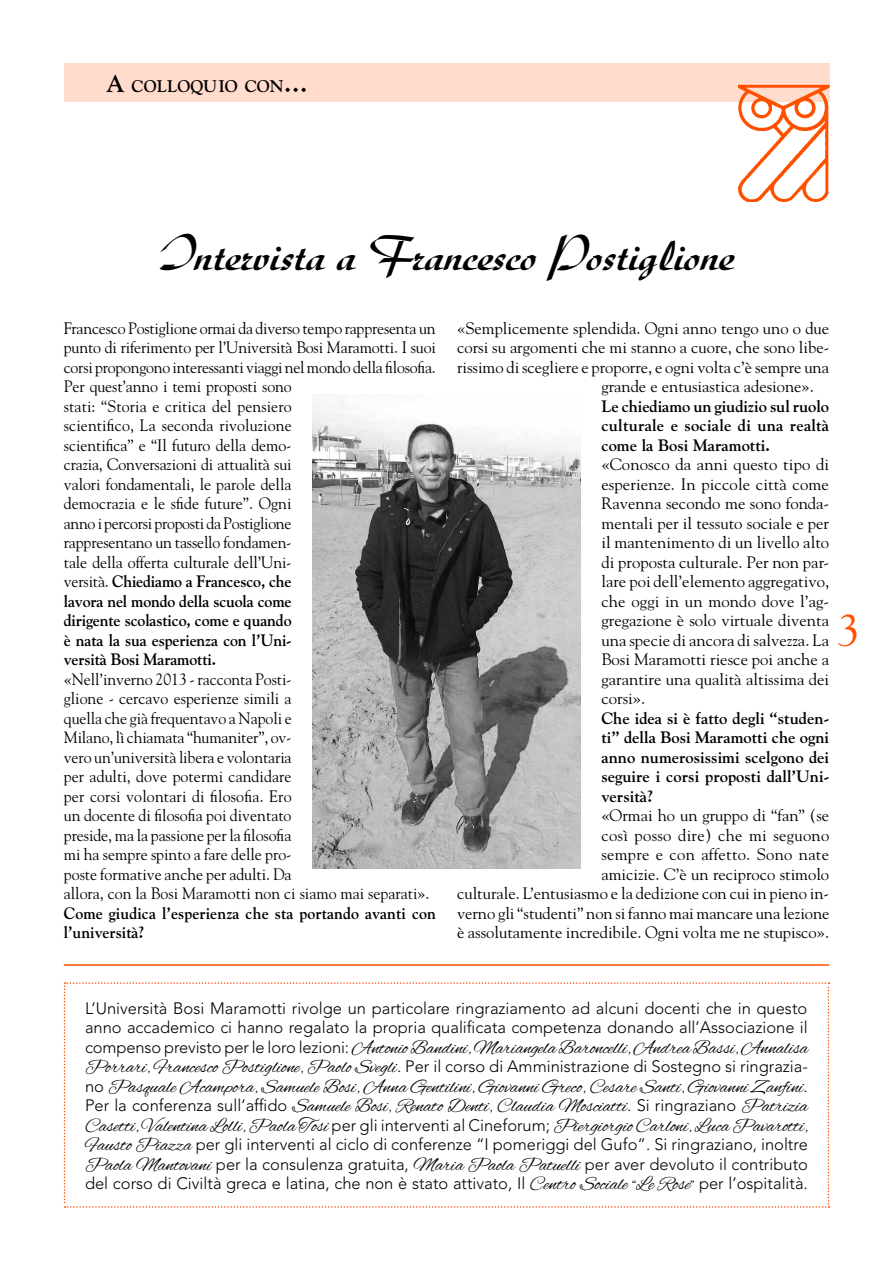
<style>
.page{position:relative;width:893px;height:1263px;background:#fff}
.page>*{position:absolute;margin:0;border:0;box-sizing:border-box;transform-origin:0 0}
.t1{font:700 49.5px "Diskus LT Std";letter-spacing:-.01em;color:#000}
.t2{font:45px "Goudy Std";color:#ff5000}
.t3{font:19.5px/19.5px "Alex Brush";letter-spacing:-.005em;color:#000;text-align:justify}
.t4{font:700 16.8px "Goudy Std";color:#000}
.t5{font:16.5px/19.5px "Goudy Std";color:#000;scale:.96 1}
.t6{font:16.5px "Goudy Std";color:#000}
.t7{font:300 16.5px/19.5px "Avenir LT Std";color:#000}
.t8{font:700 16.5px "Goudy Std";color:#000}
.t9{font:16.5px "Goudy Std";letter-spacing:.02em;color:#000}
.s1{font-size:24px}
.s2{font-weight:700}
.s3{font-family:"Times"}
.s4{font-family:"Avenir LT Std";font-weight:300;font-size:16.5px}
.s5{font-family:"Alex Brush";font-weight:400;font-size:19.5px}
</style>
<div class="page">
<div style="left:64px;top:64px;width:765px;height:38px;background:#ffdccc"></div>
<img style="left:738px;top:85px;width:92px;height:117px">
<img style="left:313px;top:401px;width:267px;height:467px">
<svg style="left:64px;top:982px;width:765px;height:226px"></svg>
<hr style="left:64px;top:964px;width:765px;height:2px;background:#ff5000">
<p class="t4" style="left:106px;top:76px;width:203px"><span class="s1">A</span> COLLOQUIO CON<span class="s1">…</span></p>
<h1 class="t1" style="left:158px;top:225px;width:579px">Intervista a Francesco Postiglione</h1>
<p class="t5" style="left:64px;top:318px;width:389px">Francesco Postiglione ormai da diverso tempo rappresenta un punto di riferimento per l’Università Bosi Maramotti. I suoi corsi propongono interessanti viaggi nel mondo della filosofia.<br>Per quest’anno i temi proposti sono<br>stati: “Storia e critica del pensiero<br>scientifico, La seconda rivoluzione<br>scientifica” e “Il futuro della demo-<br>crazia, Conversazioni di attualità sui<br>valori fondamentali, le parole della<br>democrazia e le sfide future”. Ogni<br>anno i percorsi proposti da Postiglione<br>rappresentano un tassello fondamen-<br>tale della offerta culturale dell’Uni-<br>versità. <span class="s2">Chiediamo a Francesco, che<br>lavora nel mondo della scuola come<br>dirigente scolastico, come e quando<br>è nata la sua esperienza con l’Uni-<br>versità Bosi Maramotti.<br></span><span class="s3">«</span>Nell’inverno 2013 - racconta Posti-<br>glione - cercavo esperienze simili a<br>quella che già frequentavo a Napoli e<br>Milano, lì chiamata “humaniter”, ov-<br>vero un’università libera e volontaria<br>per adulti, dove potermi candidare<br>per corsi volontari di filosofia. Ero<br>un docente di filosofia poi diventato<br>preside, ma la passione per la filosofia<br>mi ha sempre spinto a fare delle pro-<br>poste formative anche per adulti. Da<br>allora, con la Bosi Maramotti non ci siamo mai separati<span class="s3">»</span>.<br><span class="s2">Come giudica l’esperienza che sta portando avanti con l’università?</span></p>
<p class="t6" style="left:457px;top:318px;width:374px"><span class="s3">«</span>Semplicemente splendida. Ogni anno tengo uno o due</p>
<p class="t6" style="left:457px;top:337px;width:374px">corsi su argomenti che mi stanno a cuore, che sono libe-</p>
<p class="t6" style="left:457px;top:357px;width:373px">rissimo di scegliere e proporre, e ogni volta c’è sempre una</p>
<p class="t6" style="left:601px;top:376px;width:214px">grande e entusiastica adesione<span class="s3">»</span>.</p>
<p class="t8" style="left:601px;top:396px;width:229px">Le chiediamo un giudizio sul ruolo</p>
<p class="t8" style="left:601px;top:416px;width:229px">culturale e sociale di una realtà</p>
<p class="t8" style="left:601px;top:435px;width:170px">come la Bosi Maramotti.</p>
<p class="t6" style="left:601px;top:454px;width:229px"><span class="s3">«</span>Conosco da anni questo tipo di</p>
<p class="t6" style="left:601px;top:474px;width:229px">esperienze. In piccole città come</p>
<p class="t6" style="left:601px;top:493px;width:229px">Ravenna secondo me sono fonda-</p>
<p class="t6" style="left:601px;top:513px;width:229px">mentali per il tessuto sociale e per</p>
<p class="t6" style="left:601px;top:532px;width:229px">il mantenimento di un livello alto</p>
<p class="t6" style="left:601px;top:552px;width:229px">di proposta culturale. Per non par-</p>
<p class="t6" style="left:601px;top:571px;width:229px">lare poi dell’elemento aggregativo,</p>
<p class="t6" style="left:601px;top:591px;width:229px">che oggi in un mondo dove l’ag-</p>
<p class="t6" style="left:601px;top:610px;width:229px">gregazione è solo virtuale diventa</p>
<p class="t6" style="left:601px;top:630px;width:229px">una specie di ancora di salvezza. La</p>
<p class="t6" style="left:601px;top:649px;width:229px">Bosi Maramotti riesce poi anche a</p>
<p class="t6" style="left:601px;top:669px;width:229px">garantire una qualità altissima dei</p>
<p class="t6" style="left:601px;top:688px;width:45px">corsi<span class="s3">»</span>.</p>
<p class="t8" style="left:601px;top:708px;width:229px">Che idea si è fatto degli “studen-</p>
<p class="t8" style="left:601px;top:728px;width:229px">ti” della Bosi Maramotti che ogni</p>
<p class="t8" style="left:601px;top:747px;width:229px">anno numerosissimi scelgono dei</p>
<p class="t8" style="left:601px;top:767px;width:229px">seguire i corsi proposti dall’Uni-</p>
<p class="t8" style="left:601px;top:786px;width:54px">versità?</p>
<p class="t6" style="left:601px;top:805px;width:229px"><span class="s3">«</span>Ormai ho un gruppo di “fan” (se</p>
<p class="t9" style="left:601px;top:825px;width:229px">così posso dire) che mi seguono</p>
<p class="t6" style="left:601px;top:844px;width:229px">sempre e con affetto. Sono nate</p>
<p class="t6" style="left:601px;top:864px;width:229px">amicizie. C’è un reciproco stimolo</p>
<p class="t6" style="left:457px;top:883px;width:373px">culturale. L’entusiasmo e la dedizione con cui in pieno in-</p>
<p class="t6" style="left:457px;top:903px;width:374px">verno gli “studenti” non si fanno mai mancare una lezione</p>
<p class="t6" style="left:457px;top:922px;width:374px">è assolutamente incredibile. Ogni volta me ne stupisco<span class="s3">»</span>.</p>
<h2 class="t2" style="left:838px;top:602px;width:24px">3</h2>
<p class="t7" style="left:85px;top:998px;width:724px">L’Università Bosi Maramotti rivolge un particolare ringraziamento ad alcuni docenti che in questo anno accademico ci hanno regalato la propria qualificata competenza donando all’Associazione il</p>
<p class="t3" style="left:85px;top:1039px;width:725px"><span class="s4">compenso previsto per le loro lezioni:</span> Antonio Bandini, Mariangela Baroncelli, Andrea Bassi, Annalisa</p>
<p class="t7" style="left:85px;top:1056px;width:724px"><span class="s5">Porrari, Francesco Postiglione, Paolo Svegli</span>. Per il corso di Amministrazione di Sostegno si ringrazia-</p>
<p class="t3" style="left:85px;top:1078px;width:724px"><span class="s4">no</span> Pasquale Acampora, Samuele Bosi, Anna Gentilini, Giovanni Greco, Cesare Santi, Giovanni Zanfini<span class="s4">.<br>Per la conferenza sull’affido</span> Samuele Bosi, Renato Denti, Claudia Mosciatti<span class="s4">. Si ringraziano</span> Patrizia Casetti, Valentina Lolli, Paola Tosi <span class="s4">per gli interventi al Cineforum;</span> Piergiorgio Carloni, Luca Pavarotti,</p>
<p class="t7" style="left:85px;top:1134px;width:724px;text-align:justify"><span class="s5">Fausto Piazza</span> per gli interventi al ciclo di conferenze “I pomeriggi del Gufo”. Si ringraziano, inoltre <span class="s5">Paola Mantovani</span> per la consulenza gratuita, <span class="s5">Maria Paola Patuelli</span> per aver devoluto il contributo del corso di Civiltà greca e latina, che non è stato attivato, Il <span class="s5">Centro Sociale “Le Rose”</span> per l’ospitalità.</p>
</div>
